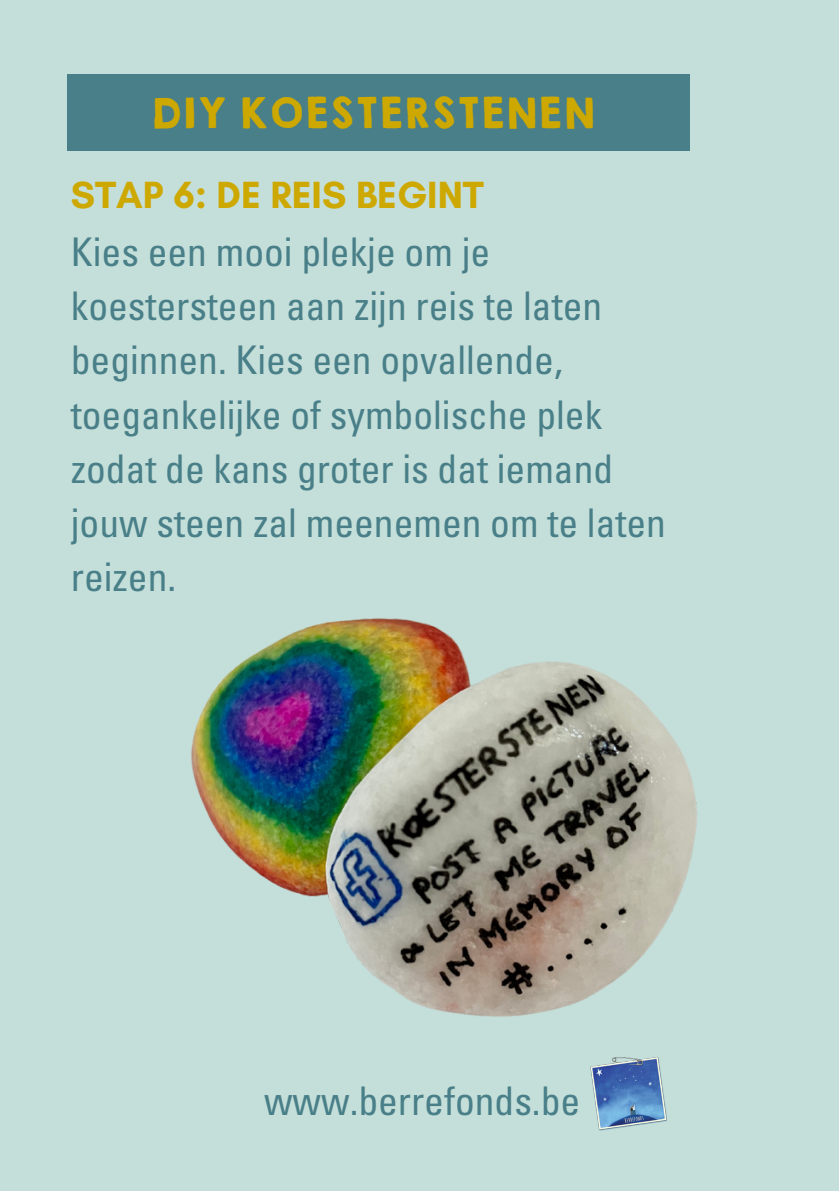
<style>
.page{position:relative;width:839px;height:1191px;background:#fff}
.page>*{position:absolute;margin:0;border:0;box-sizing:border-box;transform-origin:0 0}
.t1{font:condensed 39.6px/54px "Univers LT Std";color:#497f88}
.t2{font:700 38.6px "Glacial Indifference";color:#cda800}
.t3{font:38px "KGHAPPY Solid";color:#cda800}
</style>
<div class="page">
<div style="left:0;top:0;width:838px;height:1191px;background:#c4ded9"></div>
<div style="left:67px;top:74px;width:622px;height:77px;background:#497f88"></div>
<img style="left:191px;top:618px;width:507px;height:513px">
<p class="t3" style="left:150px;top:84px;width:446px">DIY KOESTERSTENEN</p>
<p class="t2" style="left:71px;top:171px;width:415px">STAP 6: DE REIS BEGINT</p>
<p class="t1" style="left:71px;top:230px;width:596px">Kies een mooi plekje om je koestersteen aan zijn reis te laten beginnen. Kies een opvallende, toegankelijke of symbolische plek zodat de kans groter is dat iemand jouw steen zal meenemen om te laten reizen.</p>
<p class="t1" style="left:264px;top:1080px;width:318px">www.berrefonds.be</p>
</div>
